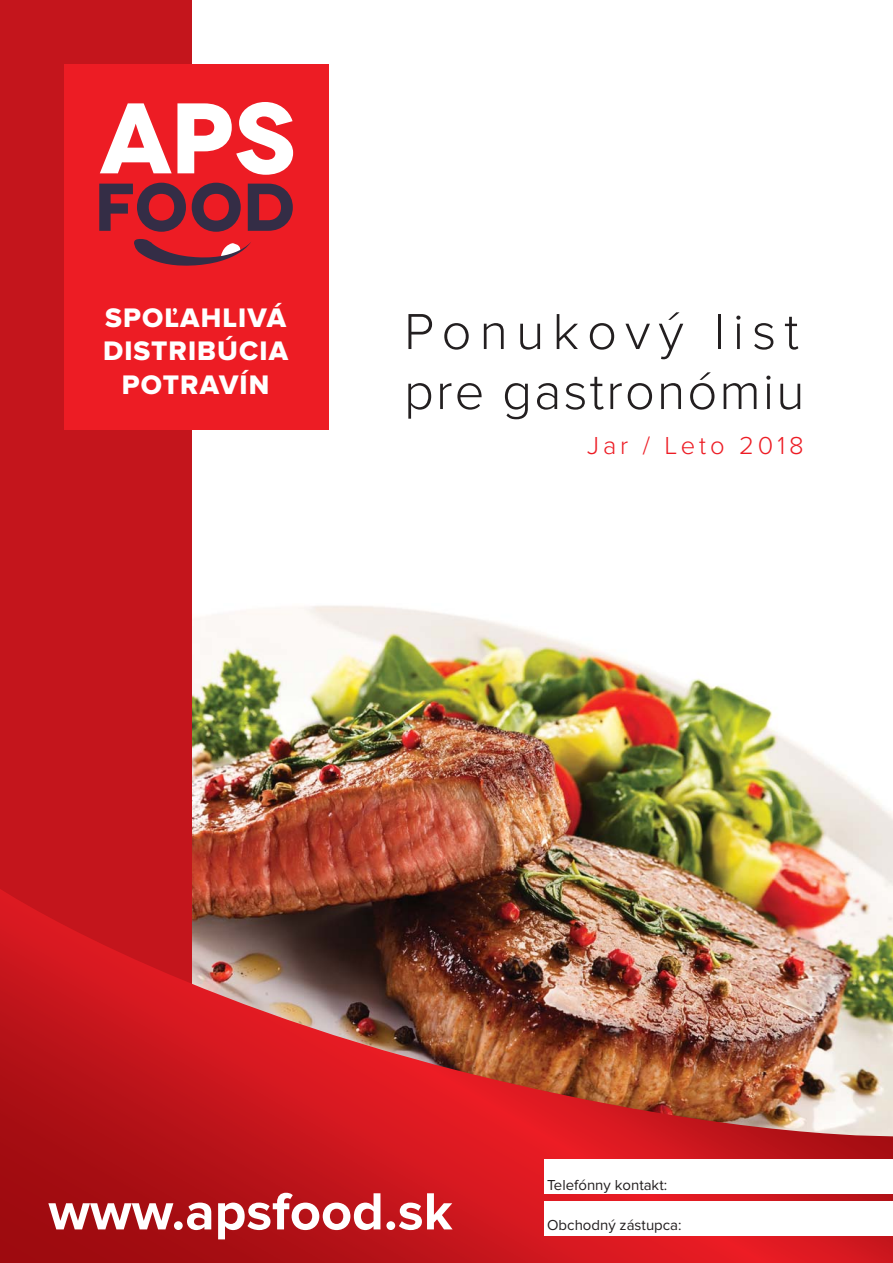
<style>
.page{position:relative;width:893px;height:1263px;background:#fff}
.page>*{position:absolute;margin:0;border:0;box-sizing:border-box;transform-origin:0 0}
.t1{font:700 54.15px "Proxima Nova";color:#fff}
.t2{font:300 52.35px/60px "Proxima Nova";letter-spacing:.04em;color:#231f20}
.t3{font:27.75px/33.3px "Proxima Nova Extrabld";letter-spacing:.04em;color:#fff;text-align:center}
.t4{font:300 25.5px "Proxima Nova";letter-spacing:.155em;color:#ed1c24}
.t5{font:15px "Proxima Nova";color:#231f20}
</style>
<div class="page">
<img style="left:191px;top:603px;width:702px;height:286px">
<div style="left:0;top:0;width:191px;height:1263px;background:#c4151c"></div>
<img style="left:0;top:889px;width:893px;height:374px">
<div style="left:64px;top:64px;width:265px;height:366px;background:#ed1c24"></div>
<svg style="left:100px;top:102px;width:193px;height:73px"></svg>
<svg style="left:99px;top:183px;width:87px;height:49px"></svg>
<svg style="left:192px;top:183px;width:49px;height:49px"></svg>
<svg style="left:248px;top:184px;width:45px;height:47px"></svg>
<svg style="left:134px;top:239px;width:117px;height:27px"></svg>
<div style="left:544px;top:1159px;width:349px;height:34px;background:#fff"></div>
<div style="left:544px;top:1202px;width:349px;height:34px;background:#fff"></div>
<h3 class="t3" style="left:103px;top:302px;width:187px">SPOĽAHLIVÁ<br>DISTRIBÚCIA<br>POTRAVÍN</h3>
<h2 class="t2" style="left:404px;top:301px;width:402px">Ponukový list pre gastronómiu</h2>
<h3 class="t4" style="left:587px;top:430px;width:218px">Jar / Leto 2018</h3>
<h1 class="t1" style="left:48px;top:1179px;width:406px">www.apsfood.sk</h1>
<p class="t5" style="left:547px;top:1176px;width:122px">Telefónny kontakt:</p>
<p class="t5" style="left:547px;top:1216px;width:136px">Obchodný zástupca:</p>
</div>
